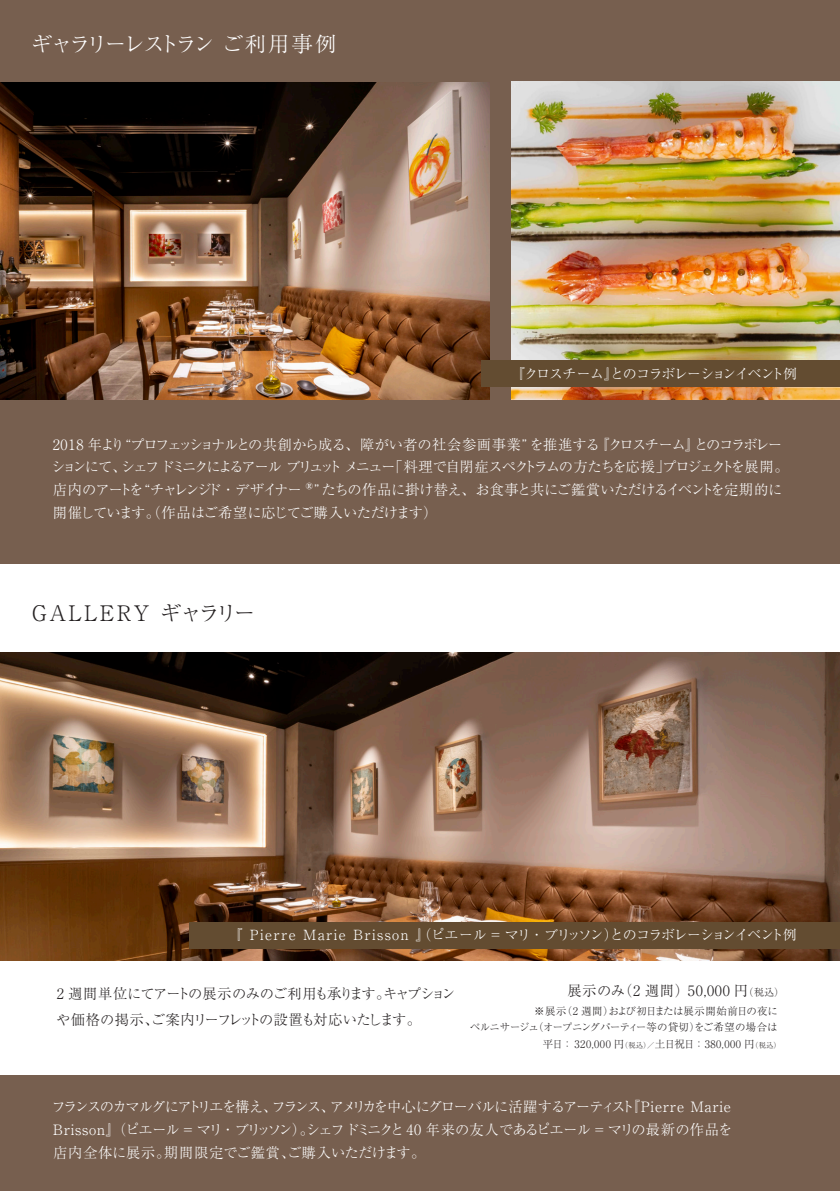
<style>
.page{position:relative;width:840px;height:1191px;background:#fff}
.page>*{position:absolute;margin:0;border:0;box-sizing:border-box;transform-origin:0 0}
.t1{font:300 21.4px "Ryumin Pr 6 N";letter-spacing:-.135em;color:#fff}
.t2{font:300 21.4px "Ryumin Pr 6 N";letter-spacing:.1em;color:#231f20}
.t3{font:300 14.2px/22.8px "Ryumin Pr 6 N";letter-spacing:-.07em;color:#fff}
.t4{font:300 14.2px/25.6px "Ryumin Pr 6 N";letter-spacing:-.08em;color:#231f20}
.t5{font:300 14.2px "Ryumin Pr 6 N";letter-spacing:.05em;color:#231f20}
.t6{font:300 14px "Ryumin Pr 6 N";letter-spacing:-.035em;color:#fff}
.t7{font:300 14px "Ryumin Pr 6 N";letter-spacing:-.095em;color:#fff}
.t8{font:300 10.4px "Ryumin Pr 6 N";letter-spacing:-.02em;color:#231f20}
.t9{font:300 10.4px "Ryumin Pr 6 N";letter-spacing:.05em;color:#231f20}
.s1{font-size:10px}
.s2{font-size:7.4px}
</style>
<div class="page">
<div style="left:0;top:0;width:839px;height:563px;background:#775f4f"></div>
<img style="left:0;top:652px;width:839px;height:308px">
<img style="left:0;top:82px;width:489px;height:317px">
<div style="left:190px;top:922px;width:649px;height:26px;background:#634c31"></div>
<div style="left:0;top:1075px;width:839px;height:116px;background:#775f4f"></div>
<img style="left:511px;top:82px;width:328px;height:317px">
<div style="left:481px;top:361px;width:358px;height:26px;background:#634c31"></div>
<h1 class="t1" style="left:31px;top:27px;width:307px">ギャラリーレストラン ご利用事例</h1>
<p class="t7" style="left:510px;top:363px;width:288px">『クロスチーム』とのコラボレーションイベント例</p>
<p class="t3" style="left:51px;top:432px;width:738px">2018 年より“プロフェッショナルとの共創から成る、障がい者の社会参画事業” を推進する『クロスチーム』とのコラボレーションにて、シェフ ドミニクによるアール ブリュット メニュー「料理で自閉症スペクトラムの方たちを応援」プロジェクトを展開。店内のアートを“チャレンジド・デザイナー ®” たちの作品に掛け替え、お食事と共にご鑑賞いただけるイベントを定期的に開催しています。（作品はご希望に応じてご購入いただけます）</p>
<h1 class="t2" style="left:32px;top:596px;width:225px">GALLERY ギャラリー</h1>
<p class="t6" style="left:228px;top:924px;width:569px">『 Pierre Marie Brisson 』（ピエール = マリ・ブリッソン）とのコラボレーションイベント例</p>
<p class="t4" style="left:56px;top:980px;width:400px">2 週間単位にてアートの展示のみのご利用も承ります。キャプションや価格の掲示、ご案内リーフレットの設置も対応いたします。</p>
<p class="t5" style="left:567px;top:979px;width:218px">展示のみ（2 週間）50,000 円<span class="s1">（税込）</span></p>
<p class="t8" style="left:534px;top:1002px;width:245px">※展示（2 週間）および初日または展示開始前日の夜に</p>
<p class="t8" style="left:469px;top:1019px;width:309px">ベルニサージュ（オープニングパーティー等の貸切）をご希望の場合は</p>
<p class="t9" style="left:542px;top:1036px;width:239px">平日： 320,000 円<span class="s2">（税込）／</span>土日祝日：380,000 円<span class="s2">（税込）</span></p>
<p class="t3" style="left:51px;top:1094px;width:682px;text-align:justify">フランスのカマルグにアトリエを構え、フランス、アメリカを中心にグローバルに活躍するアーティスト『Pierre Marie Brisson』（ピエール = マリ・ブリッソン）。シェフ ドミニクと 40 年来の友人であるピエール = マリの最新の作品を店内全体に展示。期間限定でご鑑賞、ご購入いただけます。</p>
</div>
